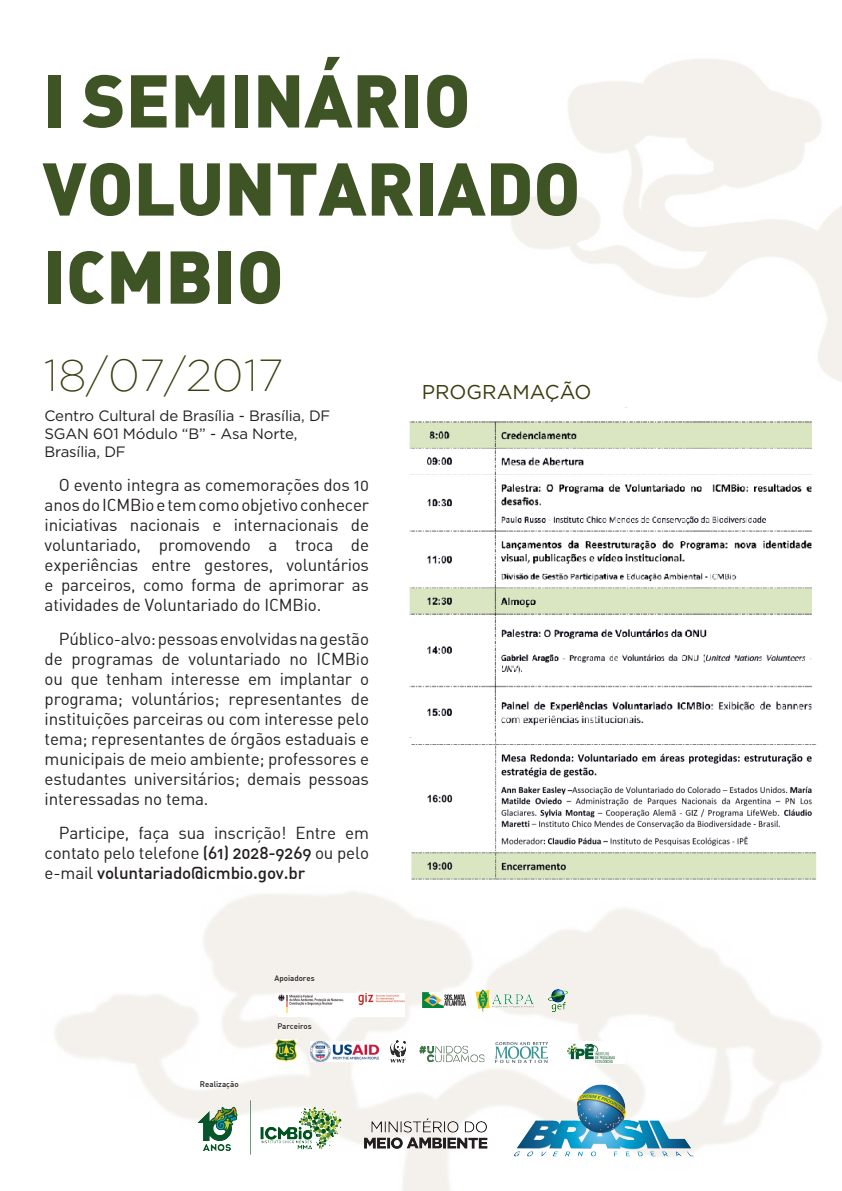
<style>
.page{position:relative;width:842px;height:1191px;background:#fff}
.page>*{position:absolute;margin:0;border:0;box-sizing:border-box;transform-origin:0 0}
.t1{font:900 73.4px "DIN Alternate";color:#3e5425}
.t2{font:200 44.7px "Gotham";color:#3a3d0e}
.t3{font:20px "Gotham";color:#3a3d0e}
.t4{font:17px/20px "DIN Alternate";letter-spacing:-.01em;color:#231f20;text-align:justify}
.t5{font:15px "Gotham";letter-spacing:-.01em;color:#231f20}
.t6{font:500 8px "DIN Alternate";color:#231f20}
.t7{font:500 7.9px "DIN Alternate";color:#231f20}
.s1{font-weight:500}
</style>
<div class="page">
<img style="left:55px;top:867px;width:766px;height:323px">
<img style="left:145px;top:1061px;width:601px;height:118px">
<img style="left:410px;top:407px;width:402px;height:331px">
<img style="left:411px;top:734px;width:405px;height:148px">
<img style="left:410px;top:1042px;width:83px;height:21px">
<img style="left:558px;top:1041px;width:67px;height:23px">
<img style="left:476px;top:989px;width:57px;height:22px">
<img style="left:549px;top:989px;width:18px;height:22px">
<img style="left:391px;top:1040px;width:14px;height:22px">
<img style="left:495px;top:1042px;width:52px;height:20px">
<img style="left:276px;top:1039px;width:20px;height:22px">
<img style="left:310px;top:1041px;width:69px;height:20px">
<img style="left:279px;top:993px;width:125px;height:23px">
<img style="left:422px;top:993px;width:45px;height:15px">
<p class="t1" style="left:43px;top:52px;width:430px">I SEMINÁRIO</p>
<p class="t1" style="left:43px;top:140px;width:539px">VOLUNTARIADO</p>
<p class="t1" style="left:43px;top:228px;width:243px">ICMBIO</p>
<p class="t2" style="left:44px;top:351px;width:240px">18/07/2017</p>
<p class="t5" style="left:45px;top:406px;width:287px">Centro Cultural de Brasília - Brasília, DF</p>
<p class="t5" style="left:45px;top:424px;width:254px">SGAN 601 Módulo “B” - Asa Norte,</p>
<p class="t5" style="left:45px;top:442px;width:83px">Brasília, DF</p>
<p class="t4" style="left:45px;top:474px;width:326px;text-indent:14px">O evento integra as comemorações dos 10 anos do ICMBio e tem como objetivo conhecer iniciativas nacionais e internacionais de voluntariado, promovendo a troca de experiências entre gestores, voluntários e parceiros, como forma de aprimorar as atividades de Voluntariado do ICMBio.</p>
<p class="t4" style="left:45px;top:628px;width:326px;text-indent:14px">Público-alvo: pessoas envolvidas na gestão de programas de voluntariado no ICMBio ou que tenham interesse em implantar o programa; voluntários; representantes de instituições parceiras ou com interesse pelo tema; representantes de órgãos estaduais e municipais de meio ambiente; professores e estudantes universitários; demais pessoas interessadas no tema.</p>
<p class="t4" style="left:45px;top:822px;width:326px;text-indent:14px">Participe, faça sua inscrição! Entre em contato pelo telefone <span class="s1">(61) 2028-9269</span> ou pelo e-mail <span class="s1">voluntariado@icmbio.gov.br</span></p>
<p class="t7" style="left:274px;top:973px;width:42px">Apoiadores</p>
<p class="t6" style="left:200px;top:1078px;width:40px">Realização</p>
<p class="t7" style="left:277px;top:1021px;width:36px">Parceiros</p>
<p class="t3" style="left:422px;top:379px;width:171px">PROGRAMAÇÃO</p>
</div>
